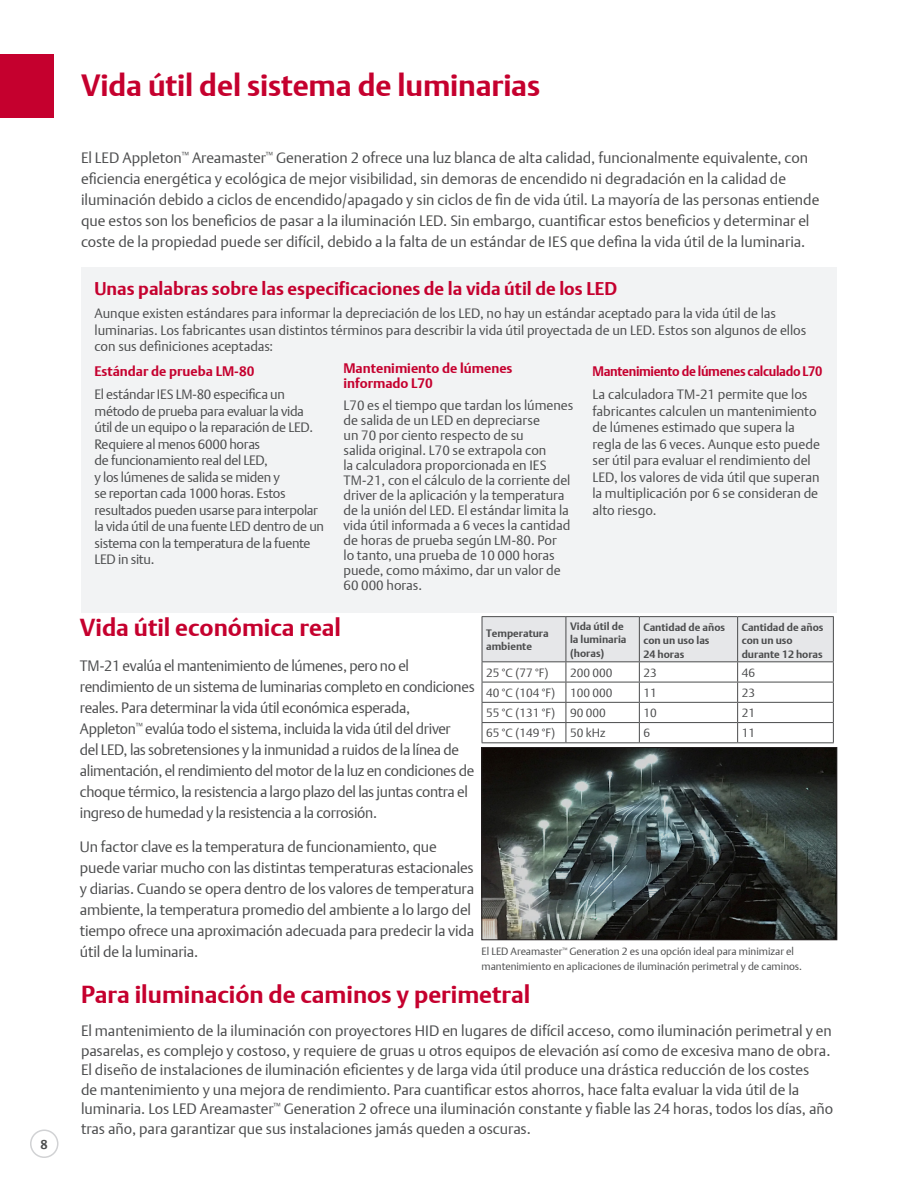
<style>
.page{position:relative;width:918px;height:1188px;background:#fff}
.page>*{position:absolute;margin:0;border:0;box-sizing:border-box;transform-origin:0 0}
.t1{font:30px "DTL Argo T Bold";letter-spacing:-.005em;color:#c5002e}
.t2{font:24px "DTL Argo T Bold";color:#c5002e}
.t3{font:18px "DTL Argo T Bold";color:#c5002e}
.t4{font:15px/21px "DTL Argo T Light";letter-spacing:-.01em;color:#4b4c4d}
.t5{font:13.5px/16.5px "DTL Argo T Light";letter-spacing:-.005em;color:#4b4c4d}
.t6{font:13.5px/15px "DTL Argo T Bold";color:#c5002e}
.t7{font:13.5px "DTL Argo T Bold";letter-spacing:-.025em;color:#c5002e;scale:.95 1}
.t8{font:12.75px "DTL Argo T Bold";color:#4b4c4d}
.t9{font:12px "DTL Argo T Light";color:#4b4c4d}
.t10{font:10.5px/15px "DTL Argo T Light";color:#4b4c4d}
.t11{font:10.5px/13.5px "DTL Argo T Bold";color:#4b4c4d}
</style>
<div class="page">
<img style="left:484px;top:749px;width:351px;height:189px">
<div style="left:482px;top:747px;width:355px;height:193px;border:1px solid #231f20"></div>
<div style="left:81px;top:267px;width:756px;height:345px;background:#f2f3f4"></div>
<hr style="left:482px;top:616px;width:84px;height:1px;background:#4b4c4d">
<hr style="left:566px;top:616px;width:73px;height:1px;background:#4b4c4d">
<hr style="left:639px;top:616px;width:99px;height:1px;background:#4b4c4d">
<hr style="left:738px;top:616px;width:96px;height:1px;background:#4b4c4d">
<svg style="left:482px;top:617px;width:352px;height:125px"></svg>
<hr style="left:482px;top:742px;width:84px;height:1px;background:#4b4c4d">
<hr style="left:566px;top:742px;width:73px;height:1px;background:#4b4c4d">
<hr style="left:639px;top:742px;width:99px;height:1px;background:#4b4c4d">
<hr style="left:738px;top:742px;width:96px;height:1px;background:#4b4c4d">
<div style="left:0;top:54px;width:54px;height:64px;background:#c5002e"></div>
<div style="left:30px;top:1130px;width:28px;height:28px;border:2px solid #d1d2d4;border-radius:50%"></div>
<p class="t8" style="left:41px;top:1137px;width:9px">8</p>
<p class="t1" style="left:81px;top:68px;width:461px">Vida útil del sistema de luminarias</p>
<p class="t4" style="left:81px;top:148px;width:740px">El LED Appleton<sup>™</sup> Areamaster<sup>™</sup> Generation 2 ofrece una luz blanca de alta calidad, funcionalmente equivalente, con eficiencia energética y ecológica de mejor visibilidad, sin demoras de encendido ni degradación en la calidad de iluminación debido a ciclos de encendido/apagado y sin ciclos de fin de vida útil. La mayoría de las personas entiende que estos son los beneficios de pasar a la iluminación LED. Sin embargo, cuantificar estos beneficios y determinar el coste de la propiedad puede ser difícil, debido a la falta de un estándar de IES que defina la vida útil de la luminaria.</p>
<p class="t3" style="left:94px;top:278px;width:524px">Unas palabras sobre las especificaciones de la vida útil de los LED</p>
<p class="t5" style="left:94px;top:305px;width:713px">Aunque existen estándares para informar la depreciación de los LED, no hay un estándar aceptado para la vida útil de las luminarias. Los fabricantes usan distintos términos para describir la vida útil proyectada de un LED. Estos son algunos de ellos con sus definiciones aceptadas:</p>
<p class="t6" style="left:94px;top:363px;width:161px">Estándar de prueba LM-80</p>
<p class="t5" style="left:94px;top:386px;width:231px">El estándar IES LM-80 especifica un método de prueba para evaluar la vida útil de un equipo o la reparación de LED.<br>Requiere al menos 6000 horas<br>de funcionamiento real del LED,<br>y los lúmenes de salida se miden y<br>se reportan cada 1000 horas. Estos resultados pueden usarse para interpolar la vida útil de una fuente LED dentro de un sistema con la temperatura de la fuente LED in situ.</p>
<p class="t6" style="left:344px;top:360px;width:171px">Mantenimiento de lúmenes informado L70</p>
<p class="t5" style="left:344px;top:397px;width:231px;line-height:15px">L70 es el tiempo que tardan los lúmenes de salida de un LED en depreciarse<br>un 70 por ciento respecto de su<br>salida original. L70 se extrapola con<br>la calculadora proporcionada en IES TM-21, con el cálculo de la corriente del driver de la aplicación y la temperatura de la unión del LED. El estándar limita la vida útil informada a 6 veces la cantidad de horas de prueba según LM-80. Por<br>lo tanto, una prueba de 10 000 horas puede, como máximo, dar un valor de 60 000 horas.</p>
<p class="t7" style="left:592px;top:363px;width:244px">Mantenimiento de lúmenes calculado L70</p>
<p class="t5" style="left:592px;top:386px;width:229px">La calculadora TM-21 permite que los fabricantes calculen un mantenimiento de lúmenes estimado que supera la regla de las 6 veces. Aunque esto puede ser útil para evaluar el rendimiento del LED, los valores de vida útil que superan la multiplicación por 6 se consideran de alto riesgo.</p>
<p class="t2" style="left:80px;top:614px;width:263px">Vida útil económica real</p>
<p class="t4" style="left:80px;top:655px;width:396px">TM-21 evalúa el mantenimiento de lúmenes, pero no el rendimiento de un sistema de luminarias completo en condiciones reales. Para determinar la vida útil económica esperada, Appleton<sup>™</sup> evalúa todo el sistema, incluida la vida útil del driver<br>del LED, las sobretensiones y la inmunidad a ruidos de la línea de alimentación, el rendimiento del motor de la luz en condiciones de choque térmico, la resistencia a largo plazo del las juntas contra el ingreso de humedad y la resistencia a la corrosión.</p>
<p class="t4" style="left:80px;top:836px;width:396px">Un factor clave es la temperatura de funcionamiento, que puede variar mucho con las distintas temperaturas estacionales y diarias. Cuando se opera dentro de los valores de temperatura ambiente, la temperatura promedio del ambiente a lo largo del tiempo ofrece una aproximación adecuada para predecir la vida útil de la luminaria.</p>
<p class="t11" style="left:486px;top:626px;width:64px">Temperatura ambiente</p>
<p class="t11" style="left:570px;top:619px;width:58px">Vida útil de la luminaria (horas)</p>
<p class="t11" style="left:643px;top:620px;width:83px">Cantidad de años con un uso las<br>24 horas</p>
<p class="t11" style="left:742px;top:620px;width:83px">Cantidad de años con un uso durante 12 horas</p>
<p class="t9" style="left:486px;top:665px;width:64px">25 °C (77 °F)</p>
<p class="t9" style="left:570px;top:665px;width:44px">200 000</p>
<p class="t9" style="left:643px;top:665px;width:15px">23</p>
<p class="t9" style="left:742px;top:665px;width:15px">46</p>
<p class="t9" style="left:486px;top:685px;width:71px">40 °C (104 °F)</p>
<p class="t9" style="left:570px;top:685px;width:44px">100 000</p>
<p class="t9" style="left:643px;top:685px;width:15px">11</p>
<p class="t9" style="left:742px;top:685px;width:15px">23</p>
<p class="t9" style="left:486px;top:706px;width:71px">55 °C (131 °F)</p>
<p class="t9" style="left:570px;top:706px;width:37px">90 000</p>
<p class="t9" style="left:643px;top:706px;width:15px">10</p>
<p class="t9" style="left:742px;top:706px;width:15px">21</p>
<p class="t9" style="left:486px;top:726px;width:71px">65 °C (149 °F)</p>
<p class="t9" style="left:570px;top:726px;width:37px">50 kHz</p>
<p class="t9" style="left:643px;top:726px;width:8px">6</p>
<p class="t9" style="left:742px;top:726px;width:15px">11</p>
<p class="t10" style="left:482px;top:944px;width:322px">El LED Areamaster<sup>™</sup> Generation 2 es una opción ideal para minimizar el mantenimiento en aplicaciones de iluminación perimetral y de caminos.</p>
<p class="t2" style="left:81px;top:980px;width:451px">Para iluminación de caminos y perimetral</p>
<p class="t4" style="left:81px;top:1021px;width:754px;line-height:19.5px">El mantenimiento de la iluminación con proyectores HID en lugares de difícil acceso, como iluminación perimetral y en pasarelas, es complejo y costoso, y requiere de gruas u otros equipos de elevación así como de excesiva mano de obra.<br>El diseño de instalaciones de iluminación eficientes y de larga vida útil produce una drástica reducción de los costes<br>de mantenimiento y una mejora de rendimiento. Para cuantificar estos ahorros, hace falta evaluar la vida útil de la luminaria. Los LED Areamaster<sup>™</sup> Generation 2 ofrece una iluminación constante y fiable las 24 horas, todos los días, año tras año, para garantizar que sus instalaciones jamás queden a oscuras.</p>
</div>
